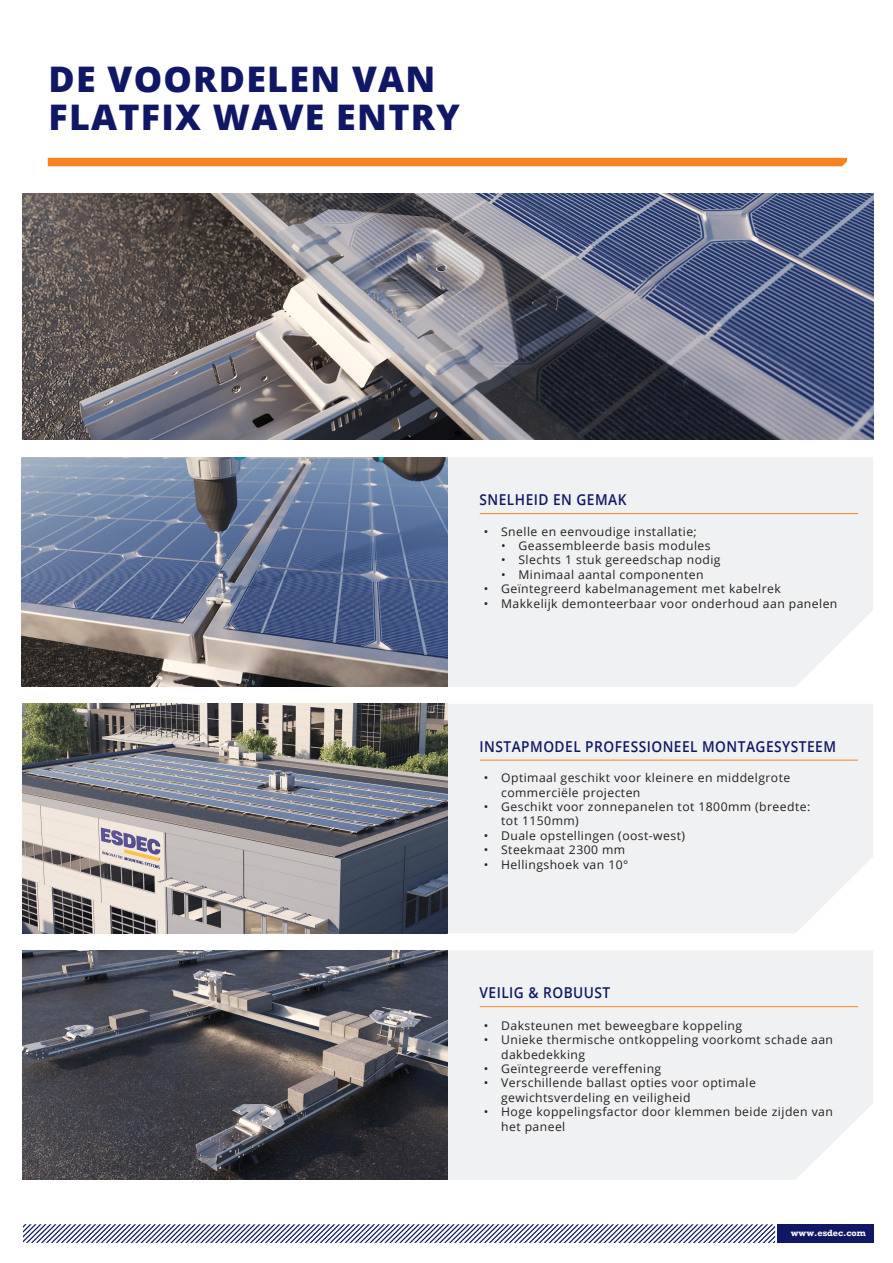
<style>
.page{position:relative;width:893px;height:1263px;background:#fff}
.page>*{position:absolute;margin:0;border:0;box-sizing:border-box;transform-origin:0 0}
.t1{font:800 35.25px/37.5px "Open Sans";letter-spacing:.035em;color:#101865}
.t2{font:600 15px "Open Sans";letter-spacing:.035em;color:#101865;scale:.91 1}
.t3{font:12px/14.4px "Open Sans";letter-spacing:.035em;color:#231f20}
.t4{font:700 8.4px "Rockwell";color:#fff}
</style>
<div class="page">
<img style="left:22px;top:194px;width:851px;height:246px">
<div style="left:447px;top:457px;width:426px;height:230px;background:#f0f1f2"></div>
<div style="left:48px;top:158px;width:799px;height:8px;background:#f58420"></div>
<div style="left:447px;top:704px;width:426px;height:229px;background:#f0f1f2"></div>
<div style="left:447px;top:950px;width:426px;height:230px;background:#f0f1f2"></div>
<svg style="left:23px;top:1224px;width:851px;height:19px"></svg>
<hr style="left:480px;top:513px;width:378px;height:1px;background:#f58420">
<hr style="left:480px;top:760px;width:378px;height:1px;background:#f58420">
<hr style="left:480px;top:1006px;width:378px;height:1px;background:#f58420">
<img style="left:22px;top:457px;width:425px;height:230px">
<img style="left:22px;top:704px;width:425px;height:229px">
<img style="left:22px;top:950px;width:425px;height:230px">
<p class="t1" style="left:49px;top:59px;width:413px">DE VOORDELEN VAN<br>FLATFIX WAVE ENTRY</p>
<p class="t2" style="left:480px;top:489px;width:163px">SNELHEID EN GEMAK</p>
<p class="t3" style="left:484px;top:524px;width:214px">• Snelle en eenvoudige installatie;</p>
<p class="t3" style="left:501px;top:538px;width:211px">• Geassembleerde basis modules</p>
<p class="t3" style="left:501px;top:552px;width:221px">• Slechts 1 stuk gereedschap nodig</p>
<p class="t3" style="left:501px;top:567px;width:204px">• Minimaal aantal componenten</p>
<p class="t3" style="left:484px;top:581px;width:298px">• Geïntegreerd kabelmanagement met kabelrek</p>
<p class="t3" style="left:484px;top:596px;width:355px">• Makkelijk demonteerbaar voor onderhoud aan panelen</p>
<p class="t2" style="left:480px;top:736px;width:393px">INSTAPMODEL PROFESSIONEEL MONTAGESYSTEEM</p>
<p class="t3" style="left:501px;top:770px;width:291px;text-indent:-17px">• Optimaal geschikt voor kleinere en middelgrote commerciële projecten</p>
<p class="t3" style="left:501px;top:799px;width:311px;text-indent:-17px">• Geschikt voor zonnepanelen tot 1800mm (breedte: tot 1150mm)</p>
<p class="t3" style="left:484px;top:828px;width:203px">• Duale opstellingen (oost-west)</p>
<p class="t3" style="left:484px;top:842px;width:143px">• Steekmaat 2300 mm</p>
<p class="t3" style="left:484px;top:857px;width:146px">• Hellingshoek van 10°</p>
<p class="t2" style="left:480px;top:982px;width:145px">VEILIG &amp; ROBUUST</p>
<p class="t3" style="left:484px;top:1018px;width:260px">• Daksteunen met beweegbare koppeling</p>
<p class="t3" style="left:501px;top:1032px;width:333px;text-indent:-17px">• Unieke thermische ontkoppeling voorkomt schade aan dakbedekking</p>
<p class="t3" style="left:484px;top:1061px;width:179px">• Geïntegreerde vereffening</p>
<p class="t3" style="left:501px;top:1075px;width:256px;text-indent:-17px">• Verschillende ballast opties voor optimale gewichtsverdeling en veiligheid</p>
<p class="t3" style="left:501px;top:1104px;width:333px;text-indent:-17px">• Hoge koppelingsfactor door klemmen beide zijden van het paneel</p>
<p class="t4" style="left:791px;top:1227px;width:77px">www.esdec.com</p>
</div>
